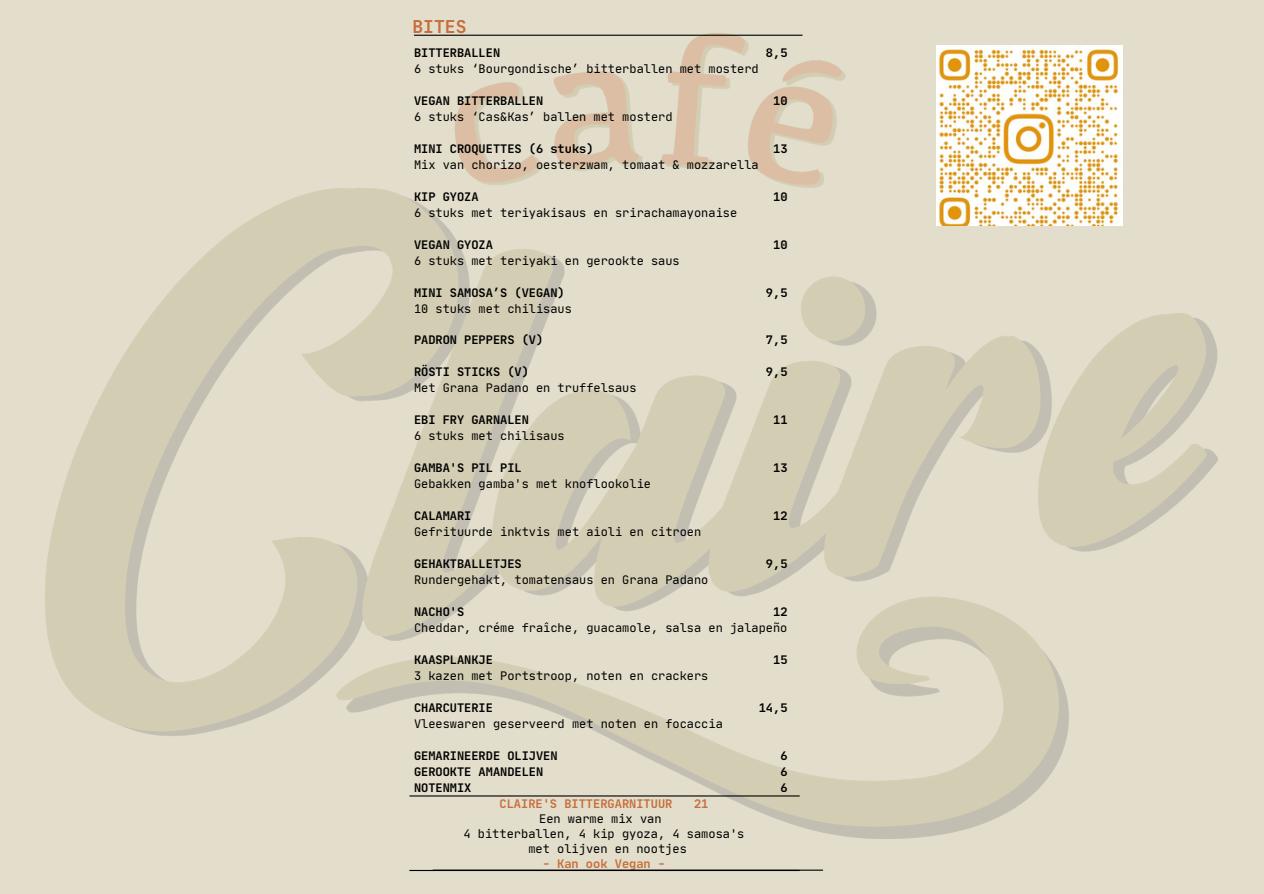
<style>
.page{position:relative;width:1264px;height:894px;background:#fff}
.page>*{position:absolute;margin:0;border:0;box-sizing:border-box;transform-origin:0 0}
.t1{font:700 18px "Jet Brains Mono";color:#c66e3c}
.t2{font:12px "Jet Brains Mono";color:#000}
.t3{font:700 12px "Jet Brains Mono";color:#000}
.t4{font:700 12px "Jet Brains Mono";color:#c66e3c}
.t5{font:700 12px "Jet Brains Mono";color:#c76e3b}
</style>
<div class="page">
<div style="left:0;top:0;width:1263px;height:893px;background:#e3decb"></div>
<img style="left:45px;top:33px;width:1173px;height:806px">
<img style="left:936px;top:46px;width:186px;height:179px">
<hr style="left:414px;top:35px;width:388px;height:1px;background:#000">
<hr style="left:409px;top:869px;width:390px;height:1px;background:#000">
<hr style="left:409px;top:795px;width:390px;height:1px;background:#000">
<hr style="left:433px;top:869px;width:390px;height:1px;background:#000">
<p class="t1" style="left:412px;top:15px;width:56px">BITES</p>
<p class="t3" style="left:414px;top:45px;width:88px">BITTERBALLEN</p>
<p class="t3" style="left:766px;top:45px;width:23px">8,5</p>
<p class="t2" style="left:414px;top:61px;width:346px">6 stuks ‘Bourgondische’ bitterballen met mosterd</p>
<p class="t3" style="left:414px;top:93px;width:131px">VEGAN BITTERBALLEN</p>
<p class="t3" style="left:773px;top:93px;width:16px">10</p>
<p class="t2" style="left:414px;top:109px;width:260px">6 stuks ‘Cas&amp;Kas’ ballen met mosterd</p>
<p class="t3" style="left:414px;top:141px;width:181px">MINI CROQUETTES (6 stuks)</p>
<p class="t3" style="left:773px;top:141px;width:16px">13</p>
<p class="t2" style="left:414px;top:157px;width:346px">Mix van chorizo, oesterzwam, tomaat &amp; mozzarella</p>
<p class="t3" style="left:414px;top:189px;width:66px">KIP GYOZA</p>
<p class="t3" style="left:773px;top:189px;width:16px">10</p>
<p class="t2" style="left:414px;top:205px;width:325px">6 stuks met teriyakisaus en srirachamayonaise</p>
<p class="t3" style="left:414px;top:237px;width:80px">VEGAN GYOZA</p>
<p class="t3" style="left:773px;top:237px;width:16px">10</p>
<h2 class="t2" style="left:414px;top:253px;width:267px">6 stuks met teriyaki en gerookte saus</h2>
<p class="t3" style="left:414px;top:285px;width:152px">MINI SAMOSA’S (VEGAN)</p>
<p class="t3" style="left:766px;top:285px;width:23px">9,5</p>
<p class="t2" style="left:414px;top:301px;width:159px">10 stuks met chilisaus</p>
<p class="t3" style="left:414px;top:332px;width:131px">PADRON PEPPERS (V)</p>
<p class="t3" style="left:766px;top:332px;width:23px">7,5</p>
<p class="t3" style="left:414px;top:364px;width:116px">RÖSTI STICKS (V)</p>
<p class="t3" style="left:766px;top:364px;width:23px">9,5</p>
<p class="t2" style="left:414px;top:380px;width:224px">Met Grana Padano en truffelsaus</p>
<p class="t3" style="left:414px;top:412px;width:116px">EBI FRY GARNALEN</p>
<p class="t3" style="left:773px;top:412px;width:16px">11</p>
<p class="t2" style="left:414px;top:428px;width:152px">6 stuks met chilisaus</p>
<p class="t3" style="left:414px;top:460px;width:109px">GAMBA'S PIL PIL</p>
<p class="t3" style="left:773px;top:460px;width:16px">13</p>
<p class="t2" style="left:414px;top:476px;width:238px">Gebakken gamba's met knoflookolie</p>
<p class="t3" style="left:414px;top:508px;width:59px">CALAMARI</p>
<p class="t3" style="left:773px;top:508px;width:16px">12</p>
<p class="t2" style="left:414px;top:524px;width:289px">Gefrituurde inktvis met aioli en citroen</p>
<p class="t3" style="left:414px;top:556px;width:109px">GEHAKTBALLETJES</p>
<p class="t3" style="left:766px;top:556px;width:23px">9,5</p>
<p class="t2" style="left:414px;top:572px;width:296px">Rundergehakt, tomatensaus en Grana Padano</p>
<p class="t3" style="left:414px;top:604px;width:52px">NACHO'S</p>
<p class="t3" style="left:773px;top:604px;width:16px">12</p>
<p class="t2" style="left:414px;top:620px;width:375px">Cheddar, créme fraîche, guacamole, salsa en jalapeño</p>
<p class="t3" style="left:414px;top:652px;width:80px">KAASPLANKJE</p>
<p class="t3" style="left:773px;top:652px;width:16px">15</p>
<h2 class="t2" style="left:414px;top:667px;width:296px">3 kazen met Portstroop, noten en crackers</h2>
<p class="t3" style="left:414px;top:699px;width:80px">CHARCUTERIE</p>
<p class="t3" style="left:758px;top:699px;width:30px">14,5</p>
<p class="t2" style="left:414px;top:715px;width:310px">Vleeswaren geserveerd met noten en focaccia</p>
<p class="t3" style="left:414px;top:747px;width:145px">GEMARINEERDE OLIJVEN</p>
<p class="t3" style="left:780px;top:747px;width:9px">6</p>
<p class="t3" style="left:414px;top:763px;width:131px">GEROOKTE AMANDELEN</p>
<p class="t3" style="left:780px;top:763px;width:9px">6</p>
<p class="t3" style="left:414px;top:779px;width:59px">NOTENMIX</p>
<p class="t3" style="left:780px;top:779px;width:9px">6</p>
<p class="t4" style="left:499px;top:796px;width:174px">CLAIRE'S BITTERGARNITUUR</p>
<p class="t4" style="left:694px;top:796px;width:16px">21</p>
<h1 class="t2" style="left:539px;top:811px;width:124px">Een warme mix van</h1>
<p class="t2" style="left:463px;top:826px;width:282px">4 bitterballen, 4 kip gyoza, 4 samosa's</p>
<p class="t2" style="left:528px;top:841px;width:160px">met olijven en nootjes</p>
<p class="t5" style="left:542px;top:856px;width:124px">- Kan ook Vegan -</p>
</div>
